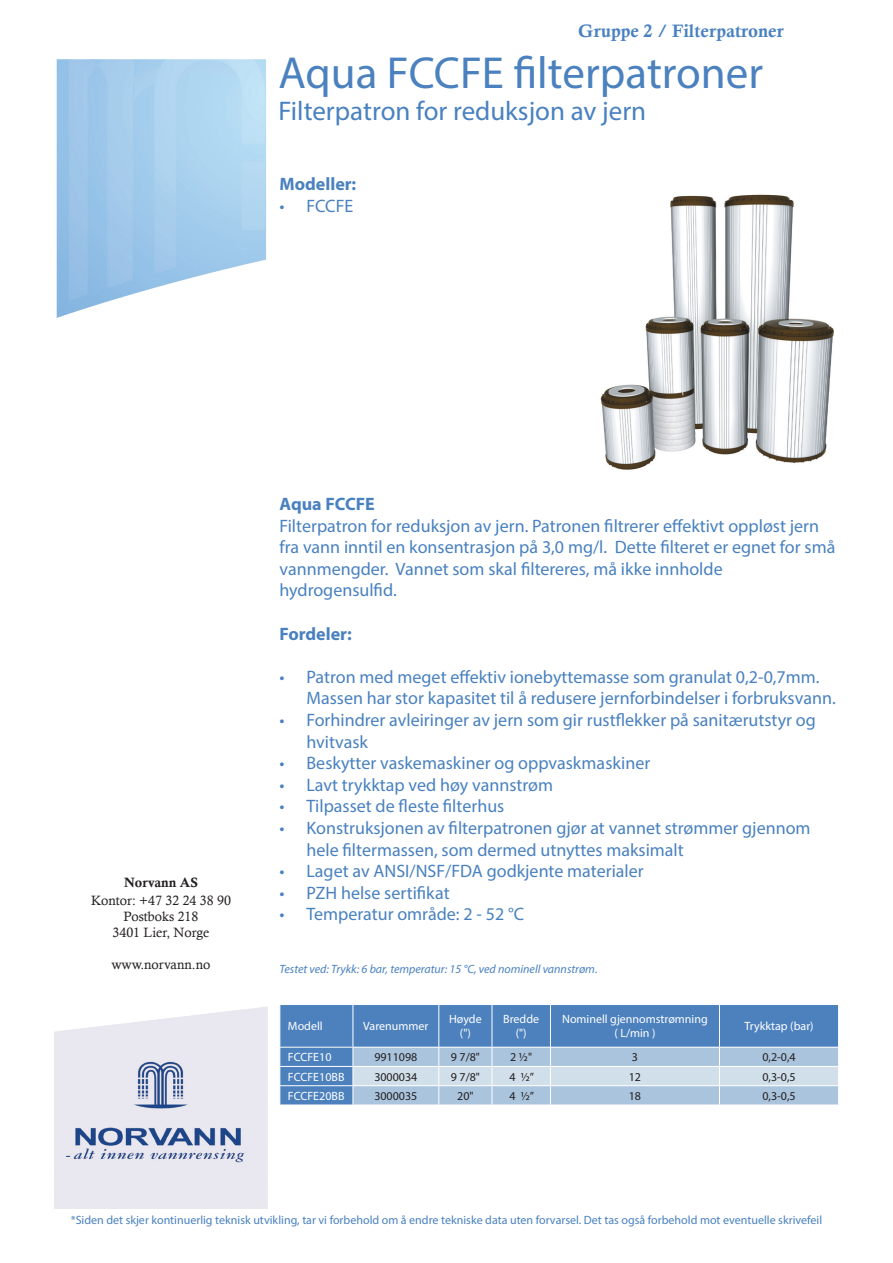
<style>
.page{position:relative;width:893px;height:1263px;background:#fff}
.page>*{position:absolute;margin:0;border:0;box-sizing:border-box;transform-origin:0 0}
.t1{font:45px "Myriad Pro";color:#4a81be}
.t2{font:27px "Myriad Pro";color:#4981c0}
.t3{font:18px/21.6px "Myriad Pro";color:#4981c0}
.t4{font:18px "Calis MT Bol";color:#4981c0}
.t5{font:700 18px "Myriad Pro";color:#4981c0}
.t6{font:700 18px "Myriad Pro";color:#4a81be}
.t7{font:18px "Myriad Pro";color:#4a81be}
.t8{font:13.5px/16.2px "Calisto";color:#231f20;text-align:center}
.t9{font:13.5px "Calis MT Bol";color:#231f20}
.t10{font:12px "Myriad Pro";color:#4981c0}
.t11{font:12px/13.8px "Myriad Pro";color:#fff;text-align:center}
.t12{font:12px "Myriad Pro";color:#231f20}
.t13{font:italic 12px "Myriad Pro";color:#4981c0}
</style>
<div class="page">
<img style="left:56px;top:59px;width:210px;height:259px">
<img style="left:54px;top:1007px;width:214px;height:202px">
<img style="left:600px;top:194px;width:234px;height:276px">
<div style="left:280px;top:1005px;width:558px;height:99px;background:#4c81bd"></div>
<hr style="left:279px;top:1047px;width:74px;height:1px;background:#fff">
<hr style="left:279px;top:1066px;width:74px;height:1px;background:#fff">
<hr style="left:279px;top:1085px;width:74px;height:1px;background:#fff">
<hr style="left:353px;top:1005px;width:1px;height:42px;background:#fff">
<hr style="left:438px;top:1005px;width:1px;height:42px;background:#fff">
<hr style="left:492px;top:1005px;width:1px;height:42px;background:#fff">
<hr style="left:550px;top:1005px;width:1px;height:42px;background:#fff">
<hr style="left:719px;top:1005px;width:1px;height:42px;background:#fff">
<svg style="left:353px;top:1047px;width:486px;height:58px;background:#bbd0e3"></svg>
<p class="t4" style="left:578px;top:21px;width:207px">Gruppe 2 / Filterpatroner</p>
<h1 class="t1" style="left:279px;top:45px;width:486px">Aqua FCCFE filterpatroner</h1>
<h2 class="t2" style="left:279px;top:94px;width:369px">Filterpatron for reduksjon av jern</h2>
<p class="t6" style="left:279px;top:173px;width:78px">Modeller:</p>
<p class="t7" style="left:279px;top:195px;width:75px">• FCCFE</p>
<p class="t9" style="left:124px;top:874px;width:75px">Norvann AS</p>
<p class="t8" style="left:91px;top:892px;width:141px">Kontor: +47 32 24 38 90<br>Postboks 218<br>3401 Lier, Norge</p>
<p class="t8" style="left:111px;top:956px;width:101px">www.norvann.no</p>
<p class="t5" style="left:279px;top:492px;width:97px">Aqua FCCFE</p>
<p class="t3" style="left:279px;top:514px;width:557px">Filterpatron for reduksjon av jern. Patronen filtrerer effektivt oppløst jern fra vann inntil en konsentrasjon på 3,0 mg/l. Dette filteret er egnet for små vannmengder. Vannet som skal filtereres, må ikke innholde hydrogensulfid.</p>
<p class="t5" style="left:279px;top:622px;width:74px">Fordeler:</p>
<p class="t3" style="left:306px;top:666px;width:531px;text-indent:-27px">• Patron med meget effektiv ionebyttemasse som granulat 0,2-0,7mm.<br>Massen har stor kapasitet til å redusere jernforbindelser i forbruksvann.</p>
<p class="t3" style="left:306px;top:709px;width:511px;text-indent:-27px">• Forhindrer avleiringer av jern som gir rustflekker på sanitærutstyr og hvitvask</p>
<p class="t3" style="left:279px;top:752px;width:372px">• Beskytter vaskemaskiner og oppvaskmaskiner</p>
<p class="t3" style="left:279px;top:774px;width:275px">• Lavt trykktap ved høy vannstrøm</p>
<p class="t3" style="left:279px;top:795px;width:226px">• Tilpasset de fleste filterhus</p>
<p class="t3" style="left:306px;top:817px;width:506px;text-indent:-27px">• Konstruksjonen av filterpatronen gjør at vannet strømmer gjennom hele filtermassen, som dermed utnyttes maksimalt</p>
<p class="t3" style="left:279px;top:860px;width:366px">• Laget av ANSI/NSF/FDA godkjente materialer</p>
<p class="t3" style="left:279px;top:882px;width:172px">• PZH helse sertifikat</p>
<p class="t3" style="left:279px;top:903px;width:246px">• Temperatur område: 2 - 52 °C</p>
<p class="t13" style="left:279px;top:961px;width:320px">Testet ved: Trykk: 6 bar, temperatur: 15 °C, ved nominell vannstrøm.</p>
<p class="t11" style="left:288px;top:1019px;width:36px">Modell</p>
<p class="t11" style="left:363px;top:1019px;width:67px">Varenummer</p>
<p class="t11" style="left:449px;top:1012px;width:34px">Høyde (")</p>
<p class="t11" style="left:503px;top:1012px;width:37px">Bredde (")</p>
<p class="t11" style="left:562px;top:1012px;width:147px">Nominell gjennomstrømning ( L/min )</p>
<p class="t11" style="left:744px;top:1019px;width:71px">Trykktap (bar)</p>
<p class="t11" style="left:288px;top:1050px;width:45px">FCCFE10</p>
<p class="t12" style="left:374px;top:1050px;width:45px">9911098</p>
<p class="t12" style="left:451px;top:1050px;width:31px">9 7/8"</p>
<p class="t12" style="left:510px;top:1050px;width:23px">2 ½"</p>
<p class="t12" style="left:632px;top:1050px;width:8px">3</p>
<p class="t12" style="left:762px;top:1050px;width:35px">0,2-0,4</p>
<p class="t11" style="left:288px;top:1069px;width:58px">FCCFE10BB</p>
<p class="t12" style="left:374px;top:1069px;width:45px">3000034</p>
<p class="t12" style="left:451px;top:1069px;width:31px">9 7/8"</p>
<p class="t12" style="left:509px;top:1069px;width:26px">4 ½”</p>
<p class="t12" style="left:629px;top:1069px;width:14px">12</p>
<p class="t12" style="left:762px;top:1069px;width:35px">0,3-0,5</p>
<p class="t11" style="left:288px;top:1089px;width:58px">FCCFE20BB</p>
<p class="t12" style="left:374px;top:1088px;width:45px">3000035</p>
<p class="t12" style="left:457px;top:1088px;width:18px">20"</p>
<p class="t12" style="left:509px;top:1088px;width:26px">4 ½”</p>
<p class="t12" style="left:629px;top:1088px;width:14px">18</p>
<p class="t12" style="left:762px;top:1088px;width:35px">0,3-0,5</p>
<p class="t10" style="left:71px;top:1213px;width:753px">*Siden det skjer kontinuerlig teknisk utvikling, tar vi forbehold om å endre tekniske data uten forvarsel. Det tas også forbehold mot eventuelle skrivefeil</p>
</div>
